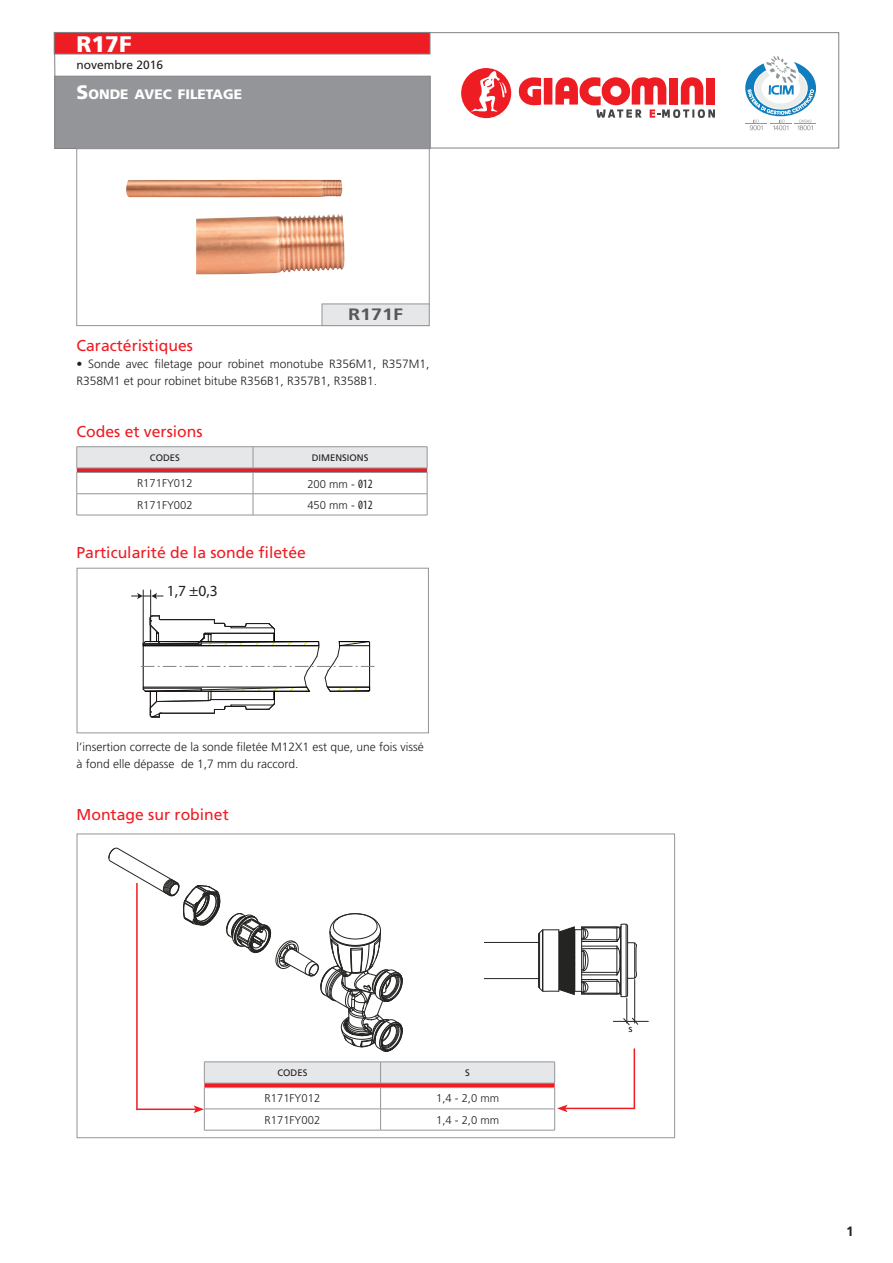
<style>
.page{position:relative;width:893px;height:1263px;background:#fff}
.page>*{position:absolute;margin:0;border:0;box-sizing:border-box;transform-origin:0 0}
.t1{font:900 22.5px "Frutiger";color:#fff}
.t2{font:700 16.5px "Frutiger";color:#57585a;scale:1.2 1}
.t3{font:15.75px "Frutiger";color:#ee1d23}
.t4{font:15.6px "Myriad Pro";color:#231f20}
.t5{font:900 13.65px "Frutiger";color:#fff}
.t6{font:700 13.5px "Frutiger";color:#231f20}
.t7{font:300 12px/17.2px "Frutiger";color:#231f20}
.t8{font:12px "Frutiger";color:#231f20}
.t9{font:300 11.25px "Frutiger";color:#231f20}
.t10{font:10.35px "Myriad Pro";color:#040503}
.t11{font:9.45px "Frutiger";color:#231f20}
.s1{font-size:19.5px}
.s2{font-family:"Myriad Pro";font-weight:400;font-stretch:condensed;font-size:12.75px}
</style>
<div class="page">
<svg style="left:54px;top:32px;width:785px;height:116px"></svg>
<div style="left:54px;top:76px;width:376px;height:73px;background:#939598"></div>
<div style="left:54px;top:32px;width:376px;height:22px;background:#ee1d23;border:1px solid #808285"></div>
<svg style="left:518px;top:77px;width:23px;height:29px"></svg>
<div style="left:544px;top:78px;width:8px;height:27px;background:#ee1d23"></div>
<svg style="left:555px;top:77px;width:160px;height:41px"></svg>
<svg style="left:461px;top:68px;width:51px;height:51px"></svg>
<svg style="left:745px;top:56px;width:71px;height:74px"></svg>
<svg style="left:76px;top:148px;width:354px;height:178px"></svg>
<svg style="left:322px;top:303px;width:108px;height:23px;background:#dedfe1"></svg>
<img style="left:126px;top:180px;width:216px;height:17px">
<hr style="left:77px;top:515px;width:176px;height:1px;background:#939598">
<hr style="left:253px;top:515px;width:174px;height:1px;background:#939598">
<hr style="left:77px;top:446px;width:176px;height:1px;background:#939598">
<hr style="left:253px;top:446px;width:174px;height:1px;background:#939598">
<svg style="left:77px;top:447px;width:351px;height:68px"></svg>
<hr style="left:77px;top:468px;width:176px;height:1px;background:#939598">
<hr style="left:253px;top:468px;width:174px;height:1px;background:#939598">
<div style="left:77px;top:568px;width:352px;height:165px;background:#fff;border:1px solid #939598"></div>
<hr style="left:143px;top:590px;width:1px;height:54px;background:#231f20">
<hr style="left:150px;top:590px;width:1px;height:52px;background:#231f20">
<svg style="left:132px;top:593px;width:242px;height:125px"></svg>
<div style="left:77px;top:833px;width:598px;height:305px;background:#fff;border:1px solid #939598"></div>
<svg style="left:227px;top:913px;width:176px;height:138px"></svg>
<svg style="left:109px;top:848px;width:111px;height:77px"></svg>
<hr style="left:613px;top:1021px;width:35px;height:1px;background:#242522">
<svg style="left:485px;top:924px;width:153px;height:101px"></svg>
<hr style="left:574px;top:927px;width:1px;height:67px;background:#231f20">
<hr style="left:204px;top:1130px;width:177px;height:1px;background:#939598">
<hr style="left:381px;top:1130px;width:174px;height:1px;background:#939598">
<hr style="left:204px;top:1061px;width:177px;height:1px;background:#939598">
<hr style="left:381px;top:1061px;width:174px;height:1px;background:#939598">
<hr style="left:136px;top:883px;width:2px;height:227px;background:#ee1d23">
<hr style="left:634px;top:1048px;width:1px;height:60px;background:#ee1d23">
<hr style="left:565px;top:1108px;width:70px;height:1px;background:#ee1d23">
<hr style="left:137px;top:1108px;width:59px;height:2px;background:#ee1d23">
<svg style="left:194px;top:1062px;width:374px;height:68px"></svg>
<img style="left:196px;top:214px;width:148px;height:60px">
<h1 class="t1" style="left:77px;top:30px;width:55px">R17F</h1>
<p class="t8" style="left:77px;top:58px;width:88px">novembre 2016</p>
<p class="t5" style="left:77px;top:86px;width:167px"><span class="s1">S</span>ONDE AVEC FILETAGE</p>
<h2 class="t2" style="left:348px;top:305px;width:47px">R171F</h2>
<h3 class="t3" style="left:77px;top:336px;width:118px">Caractéristiques</h3>
<p class="t7" style="left:77px;top:355px;width:354px">• Sonde avec filetage pour robinet monotube R356M1, R357M1,<br>R358M1 et pour robinet bitube R356B1, R357B1, R358B1.</p>
<h3 class="t3" style="left:77px;top:422px;width:128px">Codes et versions</h3>
<p class="t11" style="left:150px;top:452px;width:31px">CODES</p>
<p class="t11" style="left:312px;top:452px;width:58px">DIMENSIONS</p>
<p class="t9" style="left:137px;top:477px;width:57px">R171FY012</p>
<p class="t9" style="left:307px;top:478px;width:67px">200 mm - <span class="s2">012</span></p>
<p class="t9" style="left:137px;top:498px;width:57px">R171FY002</p>
<p class="t9" style="left:307px;top:499px;width:67px">450 mm - <span class="s2">012</span></p>
<h3 class="t3" style="left:77px;top:543px;width:231px">Particularité de la sonde filetée</h3>
<h3 class="t4" style="left:167px;top:581px;width:52px">1,7 ±0,3</h3>
<p class="t7" style="left:77px;top:738px;width:349px">l’insertion correcte de la sonde filetée M12X1 est que, une fois vissé à fond elle dépasse de 1,7 mm du raccord.</p>
<h3 class="t3" style="left:77px;top:805px;width:154px">Montage sur robinet</h3>
<p class="t11" style="left:277px;top:1067px;width:31px">CODES</p>
<p class="t11" style="left:465px;top:1067px;width:6px">S</p>
<p class="t9" style="left:265px;top:1092px;width:57px">R171FY012</p>
<p class="t9" style="left:436px;top:1092px;width:65px">1,4 - 2,0 mm</p>
<p class="t9" style="left:265px;top:1113px;width:57px">R171FY002</p>
<p class="t9" style="left:436px;top:1113px;width:65px">1,4 - 2,0 mm</p>
<p class="t10" style="left:628px;top:1022px;width:6px">s</p>
<p class="t6" style="left:846px;top:1223px;width:9px">1</p>
</div>
